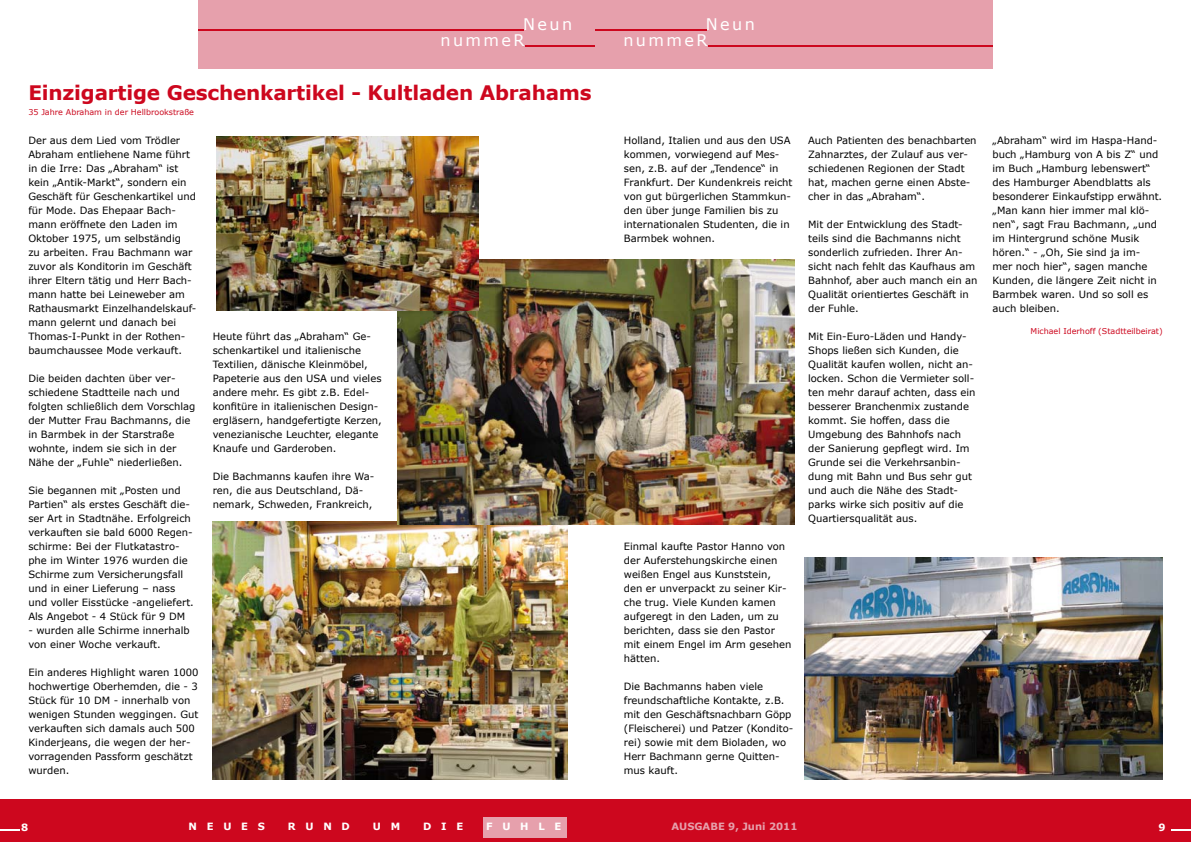
<style>
.page{position:relative;width:1191px;height:842px;background:#fff}
.page>*{position:absolute;margin:0;border:0;box-sizing:border-box;transform-origin:0 0}
.t1{font:700 20px "Verdana";letter-spacing:-.01em;color:#cd071e}
.t2{font:16px/16.1px "Verdana";letter-spacing:.15em;color:#fff}
.t3{font:10px/14px "Verdana";color:#000}
.t4{font:700 10px "Verdana";letter-spacing:.975em;color:#fff}
.t5{font:700 10px "Verdana";color:#e6a0ac}
.t6{font:8px "Verdana";color:#cb0a1f}
.t7{font:8px "Verdana";color:#cd071e}
</style>
<div class="page">
<div style="left:0;top:799px;width:595px;height:43px;background:#cd071e"></div>
<div style="left:198px;top:0;width:397px;height:68px;background:#e6a0ac"></div>
<hr style="left:198px;top:29px;width:326px;height:1px;background:#cd071e">
<hr style="left:525px;top:45px;width:70px;height:1px;background:#cd071e">
<svg style="left:0;top:829px;width:19px;height:2px"></svg>
<div style="left:484px;top:817px;width:83px;height:20px;background:#e6a0ac"></div>
<div style="left:595px;top:0;width:397px;height:68px;background:#e6a0ac"></div>
<hr style="left:595px;top:29px;width:112px;height:1px;background:#cd071e">
<hr style="left:707px;top:45px;width:285px;height:1px;background:#cd071e">
<div style="left:595px;top:799px;width:596px;height:43px;background:#cd071e"></div>
<svg style="left:1171px;top:830px;width:20px;height:1px"></svg>
<img style="left:213px;top:522px;width:354px;height:258px">
<img style="left:397px;top:260px;width:397px;height:264px">
<img style="left:216px;top:136px;width:263px;height:175px">
<img style="left:804px;top:558px;width:358px;height:222px">
<h2 class="t2" style="left:440px;top:16px;width:133px;text-indent:83px">Neun nummeR</h2>
<h1 class="t1" style="left:28px;top:80px;width:565px">Einzigartige Geschenkartikel - Kultladen Abrahams</h1>
<p class="t6" style="left:28px;top:107px;width:167px">35 Jahre Abraham in der Hellbrookstraße</p>
<p class="t3" style="left:28px;top:133px;width:170px">Der aus dem Lied vom Trödler<br>Abraham entliehene Name führt in die Irre: Das „Abraham“ ist kein „Antik-Markt“, sondern ein<br>Geschäft für Geschenkartikel und für Mode. Das Ehepaar Bach&shy;mann eröffnete den Laden im<br>Oktober 1975, um selbständig<br>zu arbeiten. Frau Bachmann war zuvor als Konditorin im Geschäft ihrer Eltern tätig und Herr Bach&shy;mann hatte bei Leineweber am<br>Rathausmarkt Einzelhandelskauf&shy;mann gelernt und danach bei<br>Thomas-I-Punkt in der Rothen&shy;baumchaussee Mode verkauft.</p>
<p class="t3" style="left:28px;top:371px;width:169px">Die beiden dachten über ver&shy;schiedene Stadtteile nach und folgten schließlich dem Vorschlag der Mutter Frau Bachmanns, die in Barmbek in der Starstraße wohnte, indem sie sich in der<br>Nähe der „Fuhle“ niederließen.</p>
<p class="t3" style="left:28px;top:483px;width:167px">Sie begannen mit „Posten und<br>Partien“ als erstes Geschäft die&shy;ser Art in Stadtnähe. Erfolgreich verkauften sie bald 6000 Regen&shy;schirme: Bei der Flutkatastro&shy;phe im Winter 1976 wurden die<br>Schirme zum Versicherungsfall und in einer Lieferung – nass und voller Eisstücke -angeliefert.<br>Als Angebot - 4 Stück für 9 DM</p>
<p class="t3" style="left:28px;top:623px;width:163px">- wurden alle Schirme innerhalb von einer Woche verkauft.</p>
<p class="t3" style="left:28px;top:665px;width:172px">Ein anderes Highlight waren 1000 hochwertige Oberhemden, die - 3<br>Stück für 10 DM - innerhalb von wenigen Stunden weggingen. Gut verkauften sich damals auch 500<br>Kinderjeans, die wegen der her&shy;vorragenden Passform geschätzt wurden.</p>
<p class="t3" style="left:213px;top:329px;width:171px">Heute führt das „Abraham“ Ge&shy;schenkartikel und italienische<br>Textilien, dänische Kleinmöbel,<br>Papeterie aus den USA und vieles andere mehr. Es gibt z.B. Edel&shy;konfitüre in italienischen Design&shy;ergläsern, handgefertigte Kerzen, venezianische Leuchter, elegante<br>Knaufe und Garderoben.</p>
<p class="t3" style="left:213px;top:469px;width:163px">Die Bachmanns kaufen ihre Wa&shy;ren, die aus Deutschland, Dä&shy;nemark, Schweden, Frankreich,</p>
<p class="t4" style="left:21px;top:821px;width:9px">8</p>
<p class="t4" style="left:189px;top:820px;width:78px">NEUES</p>
<p class="t4" style="left:288px;top:820px;width:63px">RUND</p>
<p class="t4" style="left:373px;top:820px;width:29px">U M</p>
<p class="t4" style="left:423px;top:820px;width:42px">DIE</p>
<p class="t4" style="left:486px;top:820px;width:77px">FUHLE</p>
<h2 class="t2" style="left:623px;top:16px;width:133px;text-indent:82px">Neun nummeR</h2>
<p class="t3" style="left:624px;top:133px;width:170px">Holland, Italien und aus den USA kommen, vorwiegend auf Mes&shy;sen, z.B. auf der „Tendence“ in<br>Frankfurt. Der Kundenkreis reicht von gut bürgerlichen Stammkun&shy;den über junge Familien bis zu internationalen Studenten, die in<br>Barmbek wohnen.</p>
<p class="t3" style="left:624px;top:539px;width:169px">Einmal kaufte Pastor Hanno von der Auferstehungskirche einen weißen Engel aus Kunststein, den er unverpackt zu seiner Kir&shy;che trug. Viele Kunden kamen aufgeregt in den Laden, um zu berichten, dass sie den Pastor mit einem Engel im Arm gesehen hätten.</p>
<p class="t3" style="left:624px;top:679px;width:171px">Die Bachmanns haben viele freundschaftliche Kontakte, z.B. mit den Geschäftsnachbarn Göpp (Fleischerei) und Patzer (Kondito&shy;rei) sowie mit dem Bioladen, wo<br>Herr Bachmann gerne Quitten&shy;mus kauft.</p>
<p class="t3" style="left:808px;top:133px;width:170px">Auch Patienten des benachbarten<br>Zahnarztes, der Zulauf aus ver&shy;schiedenen Regionen der Stadt hat, machen gerne einen Abste&shy;cher in das „Abraham“.</p>
<p class="t3" style="left:808px;top:217px;width:171px">Mit der Entwicklung des Stadt&shy;teils sind die Bachmanns nicht sonderlich zufrieden. Ihrer An&shy;sicht nach fehlt das Kaufhaus am<br>Bahnhof, aber auch manch ein an<br>Qualität orientiertes Geschäft in der Fuhle.</p>
<p class="t3" style="left:808px;top:329px;width:169px">Mit Ein-Euro-Läden und Handy-<br>Shops ließen sich Kunden, die<br>Qualität kaufen wollen, nicht an&shy;locken. Schon die Vermieter soll&shy;ten mehr darauf achten, dass ein besserer Branchenmix zustande kommt. Sie hoffen, dass die<br>Umgebung des Bahnhofs nach der Sanierung gepflegt wird. Im<br>Grunde sei die Verkehrsanbin&shy;dung mit Bahn und Bus sehr gut und auch die Nähe des Stadt&shy;parks wirke sich positiv auf die<br>Quartiersqualität aus.</p>
<p class="t3" style="left:992px;top:133px;width:171px">„Abraham“ wird im Haspa-Hand&shy;buch „Hamburg von A bis Z“ und im Buch „Hamburg lebenswert“ des Hamburger Abendblatts als besonderer Einkaufstipp erwähnt. „Man kann hier immer mal klö&shy;nen“, sagt Frau Bachmann, „und im Hintergrund schöne Musik hören.“ - „Oh, Sie sind ja im&shy;mer noch hier“, sagen manche<br>Kunden, die längere Zeit nicht in<br>Barmbek waren. Und so soll es auch bleiben.</p>
<p class="t7" style="left:1030px;top:326px;width:133px">Michael Iderhoff (Stadtteilbeirat)</p>
<p class="t5" style="left:671px;top:820px;width:127px">AUSGABE 9, Juni 2011</p>
<p class="t4" style="left:1158px;top:821px;width:9px">9</p>
</div>
